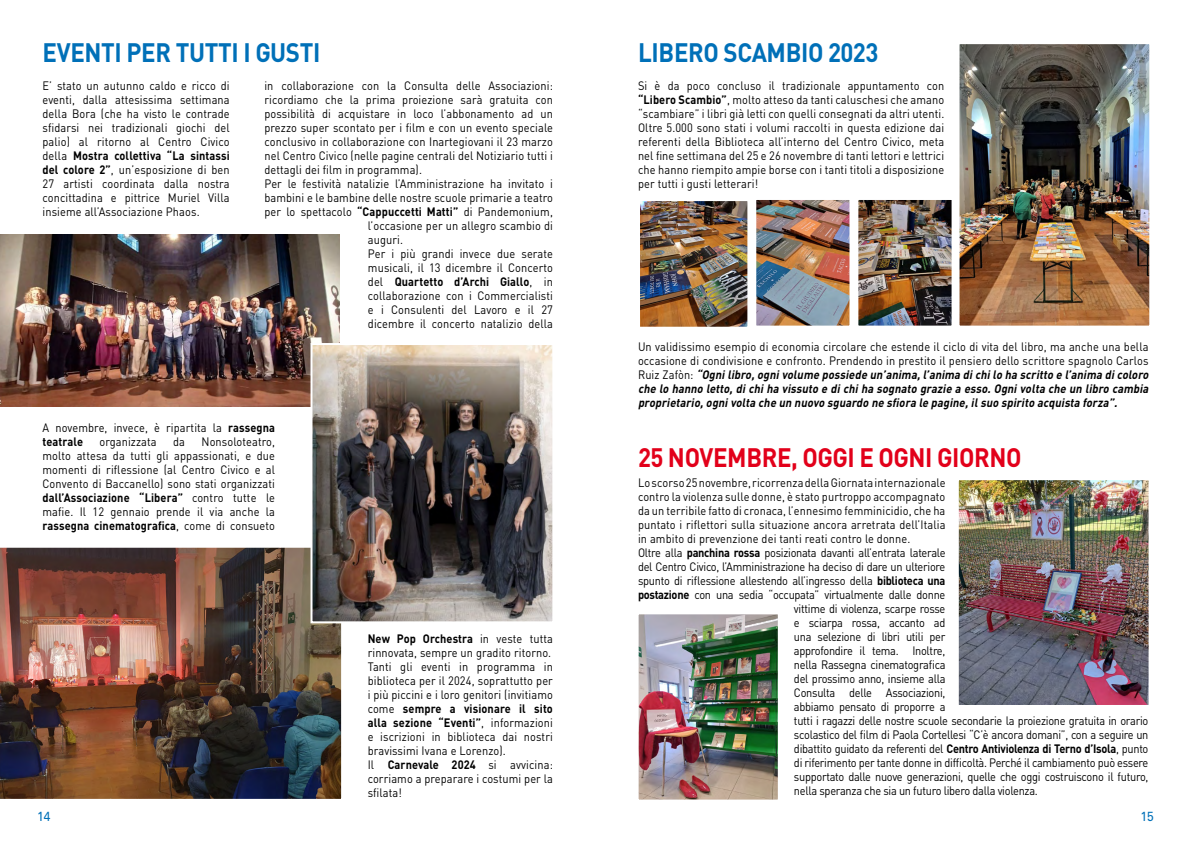
<style>
.page{position:relative;width:1191px;height:842px;background:#fff}
.page>*{position:absolute;margin:0;border:0;box-sizing:border-box;transform-origin:0 0}
.t1{font:700 26.4px "DIN Pro";letter-spacing:-.015em;color:#0070b8;scale:.91 1}
.t2{font:700 26.4px "DIN Pro";letter-spacing:-.015em;color:#e2001a;scale:.91 1}
.t3{font:13.2px "Zurich BT";color:#0070b8;scale:.91 1}
.t4{font:12.1px/14px "DIN Pro";letter-spacing:.01em;color:#000;text-align:justify;scale:.91 1}
.t5{font:12.1px "DIN Pro";letter-spacing:-.025em;color:#000;scale:.91 1}
.t6{font:italic 700 12.1px/14px "DIN Pro";color:#000;scale:.91 1}
.t7{font:700 12.1px "DIN Pro";letter-spacing:.01em;color:#000;scale:.91 1}
.s1{font-weight:700}
.s2{font-weight:400}
.s3{font-weight:400;font-style:normal}
</style>
<div class="page">
<img style="left:0;top:234px;width:339px;height:173px">
<img style="left:0;top:547px;width:342px;height:252px">
<img style="left:313px;top:346px;width:238px;height:274px">
<div style="left:310px;top:343px;width:244px;height:280px;border:2px solid #fff"></div>
<img style="left:960px;top:45px;width:188px;height:280px">
<div style="left:957px;top:42px;width:194px;height:286px;border:2px solid #fff"></div>
<img style="left:641px;top:202px;width:105px;height:124px">
<div style="left:638px;top:199px;width:111px;height:130px;border:2px solid #fff"></div>
<img style="left:757px;top:201px;width:91px;height:124px">
<div style="left:754px;top:198px;width:97px;height:130px;border:2px solid #fff"></div>
<img style="left:859px;top:201px;width:91px;height:124px">
<div style="left:856px;top:198px;width:97px;height:130px;border:2px solid #fff"></div>
<img style="left:959px;top:481px;width:188px;height:223px">
<div style="left:956px;top:478px;width:194px;height:229px;border:2px solid #fff"></div>
<img style="left:639px;top:615px;width:138px;height:183px">
<div style="left:636px;top:612px;width:144px;height:189px;border:2px solid #fff"></div>
<h1 class="t1" style="left:43px;top:35px;width:307px">EVENTI PER TUTTI I GUSTI</h1>
<p class="t4" style="left:43px;top:78px;width:207px">E’ stato un autunno caldo e ricco di eventi, dalla attesissima settimana della Bora (che ha visto le contrade sfidarsi nei tradizionali giochi del palio) al ritorno al Centro Civico della <span class="s1">Mostra collettiva “La sintassi del colore 2”</span>, un’esposizione di ben 27 artisti coordinata dalla nostra concittadina e pittrice Muriel Villa insieme all’Associazione Phaos.</p>
<p class="t4" style="left:264px;top:78px;width:318px">in collaborazione con la Consulta delle Associazioni:</p>
<p class="t4" style="left:264px;top:92px;width:318px">ricordiamo che la prima proiezione sarà gratuita con</p>
<p class="t4" style="left:264px;top:106px;width:318px">possibilità di acquistare in loco l’abbonamento ad un</p>
<p class="t4" style="left:264px;top:120px;width:318px">prezzo super scontato per i film e con un evento speciale</p>
<p class="t4" style="left:264px;top:134px;width:318px">conclusivo in collaborazione con Inartegiovani il 23 marzo</p>
<p class="t4" style="left:264px;top:148px;width:318px">nel Centro Civico (nelle pagine centrali del Notiziario tutti i</p>
<p class="t4" style="left:264px;top:162px;width:175px">dettagli dei film in programma).</p>
<p class="t4" style="left:264px;top:176px;width:318px">Per le festività natalizie l’Amministrazione ha invitato i</p>
<p class="t4" style="left:264px;top:190px;width:318px">bambini e le bambine delle nostre scuole primarie a teatro</p>
<p class="t4" style="left:264px;top:204px;width:318px">per lo spettacolo <span class="s1">“Cappuccetti Matti”</span> di Pandemonium,</p>
<p class="t4" style="left:368px;top:218px;width:205px">l’occasione per un allegro scambio di</p>
<p class="t4" style="left:368px;top:232px;width:40px">auguri.</p>
<p class="t4" style="left:368px;top:246px;width:205px">Per i più grandi invece due serate</p>
<p class="t4" style="left:368px;top:260px;width:205px">musicali, il 13 dicembre il Concerto</p>
<p class="t7" style="left:368px;top:273px;width:205px"><span class="s2">del</span> Quartetto d’Archi Giallo<span class="s2">, in</span></p>
<p class="t4" style="left:368px;top:288px;width:205px">collaborazione con i Commercialisti</p>
<p class="t4" style="left:368px;top:302px;width:205px">e i Consulenti del Lavoro e il 27</p>
<p class="t4" style="left:368px;top:316px;width:205px">dicembre il concerto natalizio della</p>
<p class="t4" style="left:43px;top:421px;width:257px">A novembre, invece, è ripartita la <span class="s1">rassegna teatrale</span></p>
<p class="t4" style="left:99px;top:435px;width:64px">organizzata</p>
<p class="t4" style="left:173px;top:435px;width:15px">da</p>
<p class="t4" style="left:43px;top:435px;width:257px;text-indent:159px">Nonsoloteatro, molto attesa da tutti gli appassionati, e due momenti di riflessione (al Centro Civico e al Convento di Baccanello) sono stati organizzati <span class="s1">dall’Associazione “Libera”</span> contro tutte le mafie. Il 12 gennaio prende il via anche la <span class="s1">rassegna cinematografica</span>, come di consueto</p>
<p class="t3" style="left:37px;top:809px;width:16px">14</p>
<p class="t4" style="left:368px;top:632px;width:205px;text-align:left"><span class="s1">New Pop Orchestra</span> in veste tutta rinnovata, sempre un gradito ritorno.<br>Tanti gli eventi in programma in biblioteca per il 2024, soprattutto per i più piccini e i loro genitori (invitiamo come <span class="s1">sempre a visionare il sito alla sezione “Eventi”</span>, informazioni e iscrizioni in biblioteca dai nostri bravissimi Ivana e Lorenzo).<br>Il <span class="s1">Carnevale 2024</span> si avvicina: corriamo a preparare i costumi per la sfilata!</p>
<h1 class="t1" style="left:638px;top:35px;width:265px">LIBERO SCAMBIO 2023</h1>
<p class="t4" style="left:638px;top:78px;width:338px">Si è da poco concluso il tradizionale appuntamento con <span class="s1">“Libero Scambio”</span>, molto atteso da tanti caluschesi che amano “scambiare” i libri già letti con quelli consegnati da altri utenti.<br>Oltre 5.000 sono stati i volumi raccolti in questa edizione dai referenti della Biblioteca all’interno del Centro Civico, meta nel fine settimana del 25 e 26 novembre di tanti lettori e lettrici che hanno riempito ampie borse con i tanti titoli a disposizione per tutti i gusti letterari!</p>
<p class="t6" style="left:638px;top:340px;width:565px"><span class="s3">Un validissimo esempio di economia circolare che estende il ciclo di vita del libro, ma anche una bella occasione di condivisione e confronto. Prendendo in prestito il pensiero dello scrittore spagnolo Carlos R u i z Z a f ò n :</span> “Ognilibro,ognivolume possiede un’anima,l’anima dichilo ha scritto e l’anima dicoloro che lo hanno letto,dichiha vissuto e dichiha sognato grazie a esso.Ognivolta che un libro cambia proprietario,ognivolta che un nuovo sguardo ne sfiora le pagine,ilsuo spirito acquista forza”.</p>
<h1 class="t2" style="left:638px;top:440px;width:117px">25 Novembr</h1>
<h1 class="t2" style="left:777px;top:440px;width:270px">e, oggi e ogni giorno</h1>
<p class="t4" style="left:638px;top:475px;width:339px">Lo scorso 25 novembre, ricorrenza della Giornata internazionale</p>
<p class="t4" style="left:638px;top:489px;width:339px">contro la violenza sulle donne, è stato purtroppo accompagnato</p>
<p class="t4" style="left:638px;top:503px;width:339px">da un terribile fatto di cronaca, l’ennesimo femminicidio, che ha</p>
<p class="t4" style="left:638px;top:517px;width:339px">puntato i riflettori sulla situazione ancora arretrata dell’Italia</p>
<p class="t4" style="left:638px;top:531px;width:301px">in ambito di prevenzione dei tanti reati contro le donne.</p>
<p class="t5" style="left:638px;top:544px;width:339px">Oltre alla <span class="s1">panchina rossa</span> posizionata davanti all’entrata laterale</p>
<p class="t5" style="left:638px;top:558px;width:339px">del Centro Civico, l’Amministrazione ha deciso di dare un ulteriore</p>
<p class="t5" style="left:638px;top:572px;width:339px">spunto di riflessione allestendo all’ingresso della <span class="s1">biblioteca una</span></p>
<p class="t5" style="left:638px;top:586px;width:339px"><span class="s1">postazione</span> con una sedia “occupata” virtualmente dalle donne</p>
<p class="t5" style="left:794px;top:600px;width:168px">vittime di violenza, scarpe rosse</p>
<p class="t5" style="left:794px;top:614px;width:168px">e sciarpa rossa, accanto ad</p>
<p class="t5" style="left:794px;top:628px;width:168px">una selezione di libri utili per</p>
<p class="t5" style="left:794px;top:642px;width:168px">approfondire il tema. Inoltre,</p>
<p class="t5" style="left:794px;top:656px;width:168px">nella Rassegna cinematografica</p>
<p class="t5" style="left:794px;top:670px;width:168px">del prossimo anno, insieme alla</p>
<p class="t5" style="left:794px;top:684px;width:168px">Consulta delle Associazioni,</p>
<p class="t5" style="left:794px;top:698px;width:168px">abbiamo pensato di proporre a</p>
<p class="t5" style="left:794px;top:712px;width:391px">tutti i ragazzi delle nostre scuole secondarie la proiezione gratuita in orario</p>
<p class="t5" style="left:794px;top:726px;width:391px">scolastico del film di Paola Cortellesi “C’è ancora domani”, con a seguire un</p>
<p class="t5" style="left:794px;top:740px;width:391px">dibattito guidato da referenti del <span class="s1">Centro Antiviolenza di Terno d’Isola</span>, punto</p>
<p class="t5" style="left:794px;top:754px;width:391px">di riferimento per tante donne in difficoltà. Perché il cambiamento può essere</p>
<p class="t5" style="left:794px;top:768px;width:391px">supportato dalle nuove generazioni, quelle che oggi costruiscono il futuro,</p>
<p class="t5" style="left:794px;top:782px;width:269px">nella speranza che sia un futuro libero dalla violenza.</p>
<p class="t3" style="left:1140px;top:809px;width:16px">15</p>
</div>
